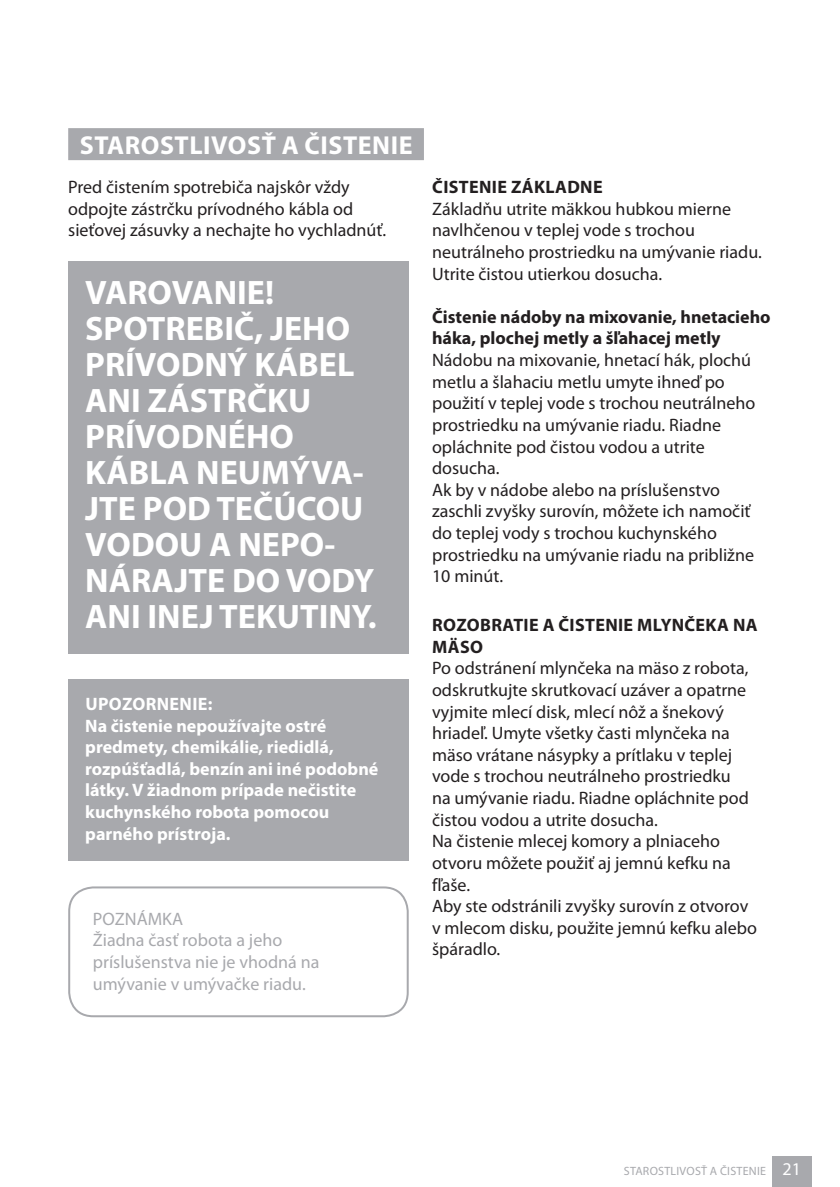
<style>
.page{position:relative;width:840px;height:1187px;background:#fff}
.page>*{position:absolute;margin:0;border:0;box-sizing:border-box;transform-origin:0 0}
.t1{font:700 34px/36px "Myriad Pro";color:#fff}
.t2{font:700 26px "Myriad Pro";letter-spacing:.02em;color:#fff}
.t3{font:18px/21.6px "Myriad Pro";color:#231f20}
.t4{font:700 18px/21.6px "Myriad Pro";color:#fff}
.t5{font:18px/21.6px "Myriad Pro";color:#a8a9ad}
.t6{font:700 18px/21.6px "Myriad Pro";color:#231f20}
.t7{font:700 18px/21.6px "Myriad Pro";letter-spacing:.02em;color:#231f20}
.t8{font:12px "Myriad Pro";letter-spacing:.02em;color:#a8a9ad}
.s1{font-size:18px;color:#fff}
</style>
<div class="page">
<div style="left:771px;top:1155px;width:40px;height:31px;background:#a8a9ad"></div>
<div style="left:68px;top:128px;width:356px;height:32px;background:#a8a9ad"></div>
<div style="left:68px;top:261px;width:340px;height:393px;background:#a8a9ad"></div>
<div style="left:68px;top:679px;width:340px;height:182px;background:#a8a9ad"></div>
<div style="left:68px;top:886px;width:340px;height:130px;border:2px solid #a8a9ad;border-radius:24px"></div>
<h2 class="t2" style="left:80px;top:135px;width:334px">STAROSTLIVOSŤ A ČISTENIE</h2>
<p class="t3" style="left:68px;top:178px;width:319px">Pred čistením spotrebiča najskôr vždy odpojte zástrčku prívodného kábla od sieťovej zásuvky a nechajte ho vychladnúť.</p>
<h1 class="t1" style="left:85px;top:277px;width:293px">VAROVANIE!<br>SPOTREBIČ, JEHO<br>PRÍVODNÝ KÁBEL<br>ANI ZÁSTRČKU<br>PRÍVODNÉHO<br>KÁBLA NEUMÝVA-<br>JTE POD TEČÚCOU<br>VODOU A NEPO-<br>NÁRAJTE DO VODY<br>ANI INEJ TEKUTINY.</h1>
<p class="t4" style="left:85px;top:694px;width:294px">UPOZORNENIE:<br>Na čistenie nepoužívajte ostré predmety, chemikálie, riedidlá, rozpúšťadlá, benzín ani iné podobné látky. V žiadnom prípade nečistite kuchynského robota pomocou parného prístroja.</p>
<p class="t5" style="left:93px;top:908px;width:228px">POZNÁMKA<br>Žiadna časť robota a jeho príslušenstva nie je vhodná na umývanie v umývačke riadu.</p>
<p class="t7" style="left:432px;top:178px;width:172px">ČISTENIE ZÁKLADNE</p>
<p class="t3" style="left:432px;top:199px;width:331px">Základňu utrite mäkkou hubkou mierne navlhčenou v teplej vode s trochou neutrálneho prostriedku na umývanie riadu.<br>Utrite čistou utierkou dosucha.</p>
<p class="t6" style="left:432px;top:307px;width:340px">Čistenie nádoby na mixovanie, hnetacieho háka, plochej metly a šľahacej metly</p>
<p class="t3" style="left:432px;top:350px;width:324px">Nádobu na mixovanie, hnetací hák, plochú metlu a šlahaciu metlu umyte ihneď po použití v teplej vode s trochou neutrálneho prostriedku na umývanie riadu. Riadne opláchnite pod čistou vodou a utrite dosucha.<br>Ak by v nádobe alebo na príslušenstvo zaschli zvyšky surovín, môžete ich namočiť do teplej vody s trochou kuchynského prostriedku na umývanie riadu na približne 10 minút.</p>
<p class="t7" style="left:432px;top:615px;width:327px">ROZOBRATIE A ČISTENIE MLYNČEKA NA<br>MÄSO</p>
<p class="t3" style="left:432px;top:658px;width:326px">Po odstránení mlynčeka na mäso z robota, odskrutkujte skrutkovací uzáver a opatrne vyjmite mlecí disk, mlecí nôž a šnekový hriadeľ. Umyte všetky časti mlynčeka na mäso vrátane násypky a prítlaku v teplej vode s trochou neutrálneho prostriedku<br>na umývanie riadu. Riadne opláchnite pod čistou vodou a utrite dosucha.<br>Na čistenie mlecej komory a plniaceho otvoru môžete použiť aj jemnú kefku na fľaše.<br>Aby ste odstránili zvyšky surovín z otvorov v mlecom disku, použite jemnú kefku alebo špáradlo.</p>
<p class="t8" style="left:623px;top:1165px;width:178px">STAROSTLIVOSŤ A ČISTENIE <span class="s1">21</span></p>
</div>
